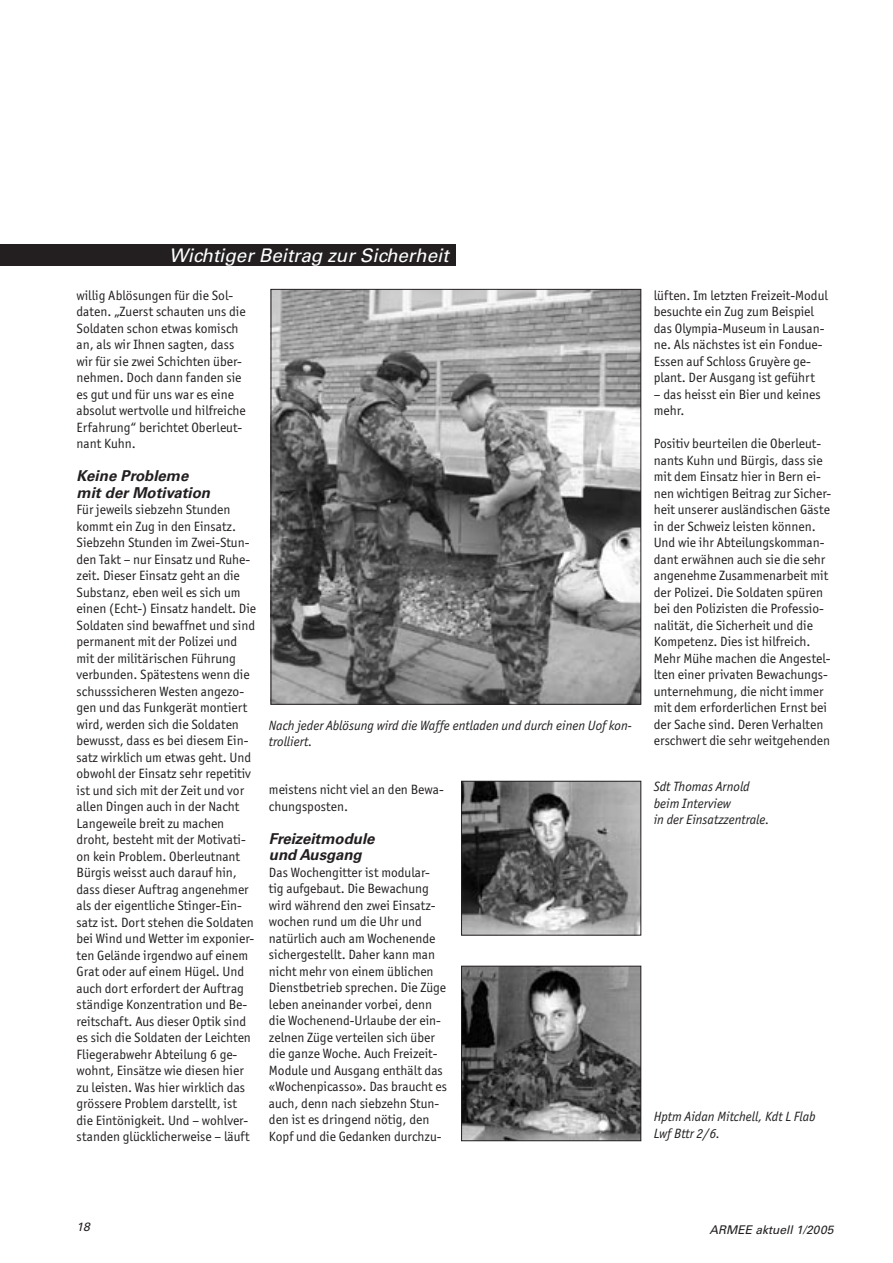
<style>
.page{position:relative;width:893px;height:1263px;background:#fff}
.page>*{position:absolute;margin:0;border:0;box-sizing:border-box;transform-origin:0 0}
.Balkentext{font:italic 18.75px "Univers";color:#fff}
.Lead_Untertitel{font:italic 700 15px "Univers";color:#231f20}
.Fliesstext{font:13.5px/16.5px "Officina San ITC";color:#231f20}
.Bildlegende{font:italic 13.5px/16.5px "Officina San ITC";color:#231f20}
.t1{font:italic 12px "Univers";color:#231f20}
</style>
<div class="page">
<img style="left:463px;top:783px;width:176px;height:150px">
<div style="left:461px;top:781px;width:180px;height:154px;border:1px solid #231f20"></div>
<img style="left:463px;top:968px;width:176px;height:171px">
<div style="left:461px;top:966px;width:180px;height:175px;border:1px solid #231f20"></div>
<div style="left:0;top:244px;width:455px;height:22px;background:#231f20"></div>
<img style="left:273px;top:291px;width:366px;height:411px">
<div style="left:271px;top:289px;width:370px;height:415px;border:1px solid #231f20"></div>
<p class="Balkentext" style="left:169px;top:244px;width:281px">Wichtiger Beitrag zur Sicherheit</p>
<p class="Fliesstext" style="left:77px;top:287px;width:171px">willig Ablösungen für die Sol&shy;daten. „Zuerst schauten uns die<br>Soldaten schon etwas komisch an, als wir Ihnen sagten, dass wir für sie zwei Schichten über&shy;nehmen. Doch dann fanden sie es gut und für uns war es eine absolut wertvolle und hilfreiche<br>Erfahrung“ berichtet Oberleut&shy;nant Kuhn.</p>
<p class="Lead_Untertitel" style="left:77px;top:467px;width:113px">Keine Probleme</p>
<p class="Lead_Untertitel" style="left:77px;top:483px;width:135px">mit der Motivation</p>
<p class="Fliesstext" style="left:77px;top:501px;width:181px">Für jeweils siebzehn Stunden kommt ein Zug in den Einsatz.<br>Siebzehn Stunden im Zwei-Stun&shy;den Takt – nur Einsatz und Ruhe&shy;zeit. Dieser Einsatz geht an die<br>Substanz, eben weil es sich um einen (Echt-) Einsatz handelt. Die<br>Soldaten sind bewaffnet und sind permanent mit der Polizei und mit der militärischen Führung verbunden. Spätestens wenn die schusssicheren Westen angezo&shy;gen und das Funkgerät montiert wird, werden sich die Soldaten bewusst, dass es bei diesem Ein&shy;satz wirklich um etwas geht. Und obwohl der Einsatz sehr repetitiv ist und sich mit der Zeit und vor allen Dingen auch in der Nacht<br>Langeweile breit zu machen droht, besteht mit der Motivati&shy;on kein Problem. Oberleutnant<br>Bürgis weisst auch darauf hin, dass dieser Auftrag angenehmer als der eigentliche Stinger-Ein&shy;satz ist. Dort stehen die Soldaten bei Wind und Wetter im exponier&shy;ten Gelände irgendwo auf einem<br>Grat oder auf einem Hügel. Und auch dort erfordert der Auftrag ständige Konzentration und Be&shy;reitschaft. Aus dieser Optik sind es sich die Soldaten der Leichten<br>Fliegerabwehr Abteilung 6 ge&shy;wohnt, Einsätze wie diesen hier zu leisten. Was hier wirklich das grössere Problem darstellt, ist die Eintönigkeit. Und – wohlver&shy;standen glücklicherweise – läuft</p>
<p class="Bildlegende" style="left:269px;top:717px;width:364px">Nach jeder Ablösung wird die Waffe entladen und durch einen Uof kon&shy;trolliert.</p>
<p class="Fliesstext" style="left:269px;top:781px;width:176px">meistens nicht viel an den Bewa&shy;chungsposten.</p>
<p class="Lead_Untertitel" style="left:269px;top:830px;width:107px">Freizeitmodule</p>
<p class="Lead_Untertitel" style="left:269px;top:846px;width:94px">und Ausgang</p>
<p class="Fliesstext" style="left:269px;top:864px;width:179px">Das Wochengitter ist modular&shy;tig aufgebaut. Die Bewachung wird während den zwei Einsatz&shy;wochen rund um die Uhr und natürlich auch am Wochenende sichergestellt. Daher kann man nicht mehr von einem üblichen<br>Dienstbetrieb sprechen. Die Züge leben aneinander vorbei, denn die Wochenend-Urlaube der ein&shy;zelnen Züge verteilen sich über die ganze Woche. Auch Freizeit-<br>Module und Ausgang enthält das «Wochenpicasso». Das braucht es auch, denn nach siebzehn Stun&shy;den ist es dringend nötig, den<br>Kopf und die Gedanken durchzu-</p>
<p class="Fliesstext" style="left:654px;top:287px;width:176px">lüften. Im letzten Freizeit-Modul besuchte ein Zug zum Beispiel das Olympia-Museum in Lausan&shy;ne. Als nächstes ist ein Fondue-<br>Essen auf Schloss Gruyère ge&shy;plant. Der Ausgang ist geführt</p>
<p class="Fliesstext" style="left:654px;top:386px;width:168px">– das heisst ein Bier und keines mehr.</p>
<p class="Fliesstext" style="left:654px;top:435px;width:179px">Positiv beurteilen die Oberleut&shy;nants Kuhn und Bürgis, dass sie mit dem Einsatz hier in Bern ei&shy;nen wichtigen Beitrag zur Sicher&shy;heit unserer ausländischen Gäste in der Schweiz leisten können.<br>Und wie ihr Abteilungskomman&shy;dant erwähnen auch sie die sehr angenehme Zusammenarbeit mit der Polizei. Die Soldaten spüren bei den Polizisten die Professio&shy;nalität, die Sicherheit und die<br>Kompetenz. Dies ist hilfreich.<br>Mehr Mühe machen die Angestel&shy;lten einer privaten Bewachungs&shy;unternehmung, die nicht immer mit dem erforderlichen Ernst bei der Sache sind. Deren Verhalten erschwert die sehr weitgehenden</p>
<p class="Bildlegende" style="left:654px;top:779px;width:98px">Sdt Thomas Arnold</p>
<p class="Bildlegende" style="left:654px;top:795px;width:79px">beim Interview</p>
<p class="Bildlegende" style="left:654px;top:812px;width:117px">in der Einsatzzentrale.</p>
<p class="Bildlegende" style="left:654px;top:1108px;width:163px">Hptm Aidan Mitchell, Kdt L Flab<br>Lwf Bttr 2/6.</p>
<p class="t1" style="left:77px;top:1219px;width:15px">18</p>
<p class="t1" style="left:710px;top:1222px;width:125px">ARMEE aktuell 1/2005</p>
</div>
